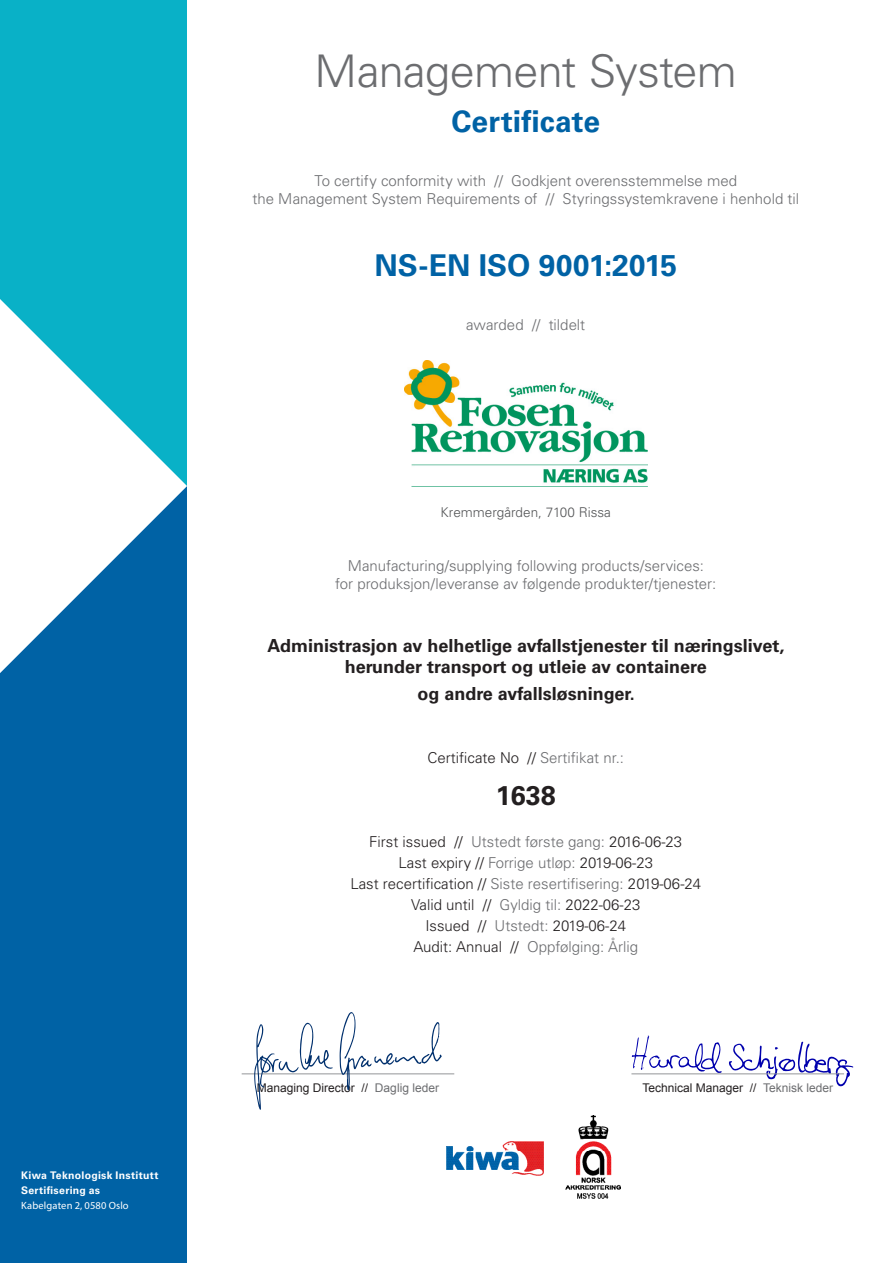
<style>
.page{position:relative;width:893px;height:1263px;background:#fff}
.page>*{position:absolute;margin:0;border:0;box-sizing:border-box;transform-origin:0 0}
.certificate_title{font:300 45px "Univers LT Std";letter-spacing:-.015em;color:#6c6d70}
.certificate{font:700 30px "Univers LT Std";letter-spacing:.005em;color:#0062a5}
.t1{font:700 27px "Univers LT Std";color:#231f20}
.t2{font:700 18px "Univers LT Std";color:#231f20}
.explanation_text{font:300 15px "Univers LT Std";color:#6c6d70}
.t3{font:300 15px "Univers LT Std";color:#231f20}
.t4{font:300 13.5px "Univers LT Std";color:#545557}
.t5{font:12px "Arial";color:#231f20}
.t6{font:700 10.5px/15px "Univers LT Std";letter-spacing:.025em;color:#fff}
.t7{font:10.5px "Myriad Pro";letter-spacing:.015em;color:#fff}
.s1{color:#6c6d70}
.s2{color:#231f20}
</style>
<div class="page">
<div style="left:0;top:486px;width:187px;height:777px;background:#0062a5"></div>
<div style="left:0;top:0;width:187px;height:486px;background:#09b1c7"></div>
<svg style="left:0;top:299px;width:187px;height:374px;fill:#fff"></svg>
<svg style="left:729px;top:1041px;width:124px;height:46px"></svg>
<svg style="left:631px;top:1035px;width:91px;height:38px"></svg>
<hr style="left:242px;top:1073px;width:212px;height:1px;background:#939598">
<hr style="left:631px;top:1073px;width:213px;height:1px;background:#939598">
<img style="left:446px;top:1115px;width:175px;height:83px">
<svg style="left:340px;top:1012px;width:102px;height:78px"></svg>
<svg style="left:254px;top:1022px;width:79px;height:88px"></svg>
<img style="left:404px;top:361px;width:243px;height:122px">
<p class="t6" style="left:21px;top:1168px;width:139px">Kiwa Teknologisk Institutt<br>Sertifisering as</p>
<p class="t7" style="left:21px;top:1199px;width:109px">Kabelgaten 2, 0580 Oslo</p>
<p class="certificate_title" style="left:315px;top:44px;width:424px">Management System</p>
<p class="certificate" style="left:451px;top:103px;width:150px">Certificate</p>
<p class="explanation_text" style="left:314px;top:171px;width:424px">To certify conformity with // Godkjent overensstemmelse med</p>
<p class="explanation_text" style="left:252px;top:189px;width:548px">the Management System Requirements of // Styringssystemkravene i henhold til</p>
<p class="certificate" style="left:374px;top:247px;width:304px">NS-EN ISO 9001:2015</p>
<p class="explanation_text" style="left:466px;top:315px;width:120px">awarded // tildelt</p>
<p class="t4" style="left:441px;top:504px;width:172px">Kremmergården, 7100 Rissa</p>
<p class="explanation_text" style="left:348px;top:557px;width:358px">Manufacturing/supplying following products/services:</p>
<p class="explanation_text" style="left:335px;top:575px;width:383px">for produksjon/leveranse av følgende produkter/tjenester:</p>
<p class="t2" style="left:267px;top:635px;width:519px">Administrasjon av helhetlige avfallstjenester til næringslivet,</p>
<p class="t2" style="left:345px;top:656px;width:363px">herunder transport og utleie av containere</p>
<p class="t2" style="left:417px;top:683px;width:219px">og andre avfallsløsninger.</p>
<p class="t3" style="left:428px;top:749px;width:198px">Certificate No // <span class="s1">Sertifikat nr.:</span></p>
<p class="t1" style="left:496px;top:780px;width:62px">1638</p>
<p class="t3" style="left:369px;top:833px;width:314px">First issued // <span class="s1">Utstedt første gang:</span> 2016-06-23</p>
<p class="t3" style="left:399px;top:854px;width:256px">Last expiry // <span class="s1">Forrige utløp:</span> 2019-06-23</p>
<p class="t3" style="left:350px;top:875px;width:352px">Last recertification // <span class="s1">Siste resertifisering:</span> 2019-06-24</p>
<p class="t3" style="left:411px;top:896px;width:231px">Valid until // <span class="s1">Gyldig til:</span> 2022-06-23</p>
<p class="t3" style="left:425px;top:917px;width:202px">Issued // <span class="s1">Utstedt:</span> 2019-06-24</p>
<p class="explanation_text" style="left:414px;top:938px;width:226px"><span class="s2">Audit: Annual //</span> Oppfølging: Årlig</p>
<p class="t5" style="left:257px;top:1079px;width:184px">Managing Director // <span class="s1">Daglig leder</span></p>
<p class="t5" style="left:642px;top:1079px;width:192px">Technical Manager // <span class="s1">Teknisk leder</span></p>
</div>
